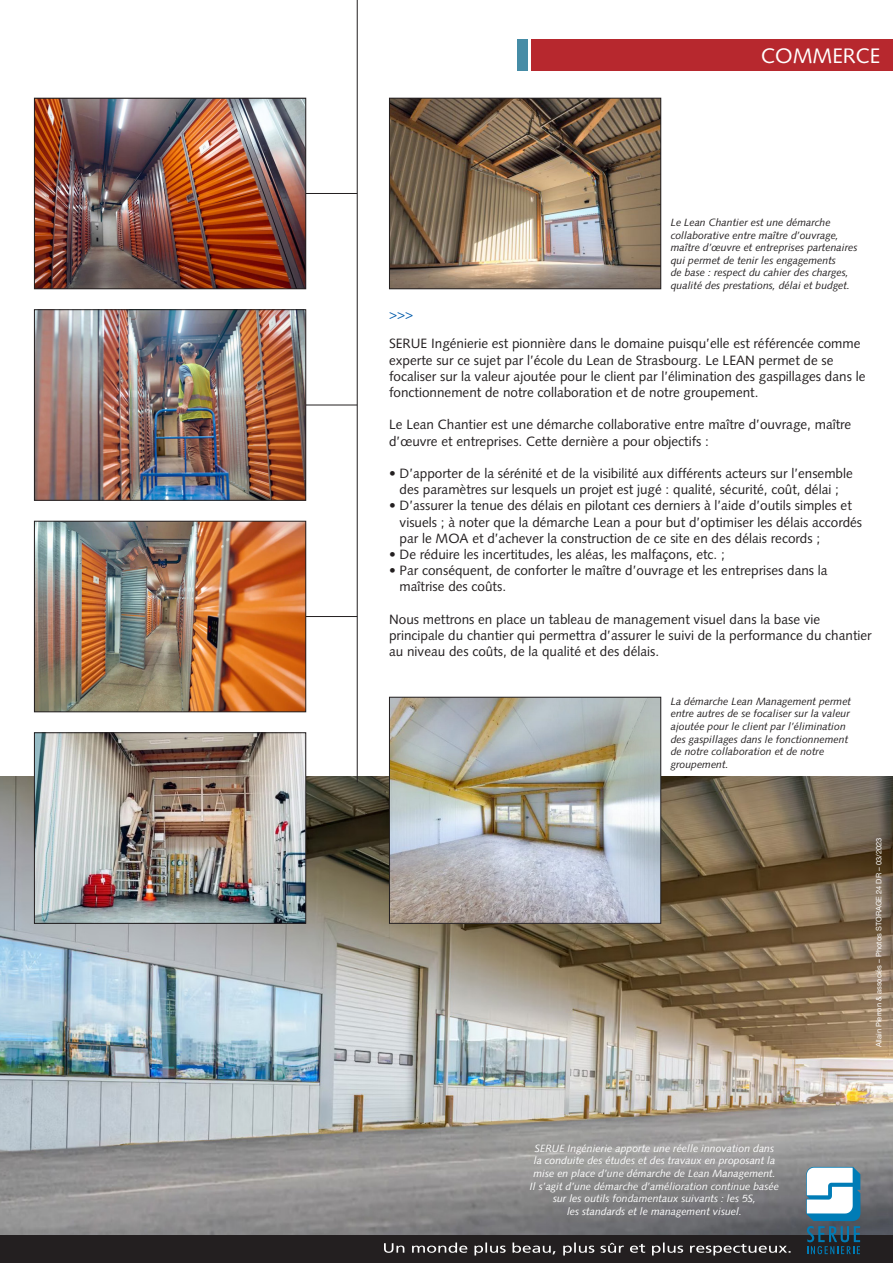
<style>
.page{position:relative;width:893px;height:1263px;background:#fff}
.page>*{position:absolute;margin:0;border:0;box-sizing:border-box;transform-origin:0 0}
.t1{font:21px "Syntax LT Std";color:#fff}
.t2{font:13.5px/16.2px "Syntax LT Std";color:#231f20}
.t3{font:13.5px "Syntax LT Std";color:#015aaa}
.t4{font:italic 10.5px/12.6px "Syntax LT Std";color:#231f20}
.t5{font:italic 10.5px/12.6px "Syntax LT Std";color:#fff;text-align:center}
.t6{font:7.5px "Helvetica Neue";color:#fff}
</style>
<div class="page">
<img style="left:0;top:776px;width:893px;height:459px">
<div style="left:0;top:1235px;width:893px;height:28px;background:#231f20"></div>
<hr style="left:357px;top:0;width:1px;height:782px;background:#231f20">
<svg style="left:384px;top:1242px;width:407px;height:13px"></svg>
<svg style="left:806px;top:1167px;width:54px;height:87px"></svg>
<hr style="left:295px;top:193px;width:62px;height:1px;background:#231f20">
<hr style="left:290px;top:405px;width:67px;height:1px;background:#231f20">
<hr style="left:290px;top:616px;width:67px;height:1px;background:#231f20">
<img style="left:36px;top:100px;width:268px;height:187px">
<div style="left:34px;top:98px;width:272px;height:191px;border:1px solid #231f20"></div>
<img style="left:391px;top:100px;width:268px;height:187px">
<div style="left:389px;top:98px;width:272px;height:191px;border:1px solid #231f20"></div>
<img style="left:391px;top:699px;width:268px;height:223px">
<div style="left:389px;top:697px;width:272px;height:227px;border:1px solid #231f20"></div>
<img style="left:36px;top:311px;width:268px;height:188px">
<div style="left:34px;top:309px;width:272px;height:192px;border:1px solid #231f20"></div>
<img style="left:36px;top:523px;width:268px;height:187px">
<div style="left:34px;top:521px;width:272px;height:191px;border:1px solid #231f20"></div>
<img style="left:36px;top:734px;width:268px;height:188px">
<div style="left:34px;top:732px;width:272px;height:192px;border:1px solid #231f20"></div>
<div style="left:517px;top:39px;width:10px;height:32px;background:#468ca6"></div>
<div style="left:531px;top:39px;width:362px;height:32px;background:#b7282e"></div>
<h1 class="t1" style="left:761px;top:43px;width:110px">COMMERC</h1>
<h1 class="t1" style="left:777px;top:43px;width:104px">INDUSTRIE</h1>
<p class="t4" style="left:671px;top:216px;width:188px">Le Lean Chantier est une démarche collaborative entre maître d’ouvrage, maître d’œuvre et entreprises partenaires qui permet de tenir les engagements<br>de base : respect du cahier des charges, qualité des prestations, délai et budget.</p>
<p class="t3" style="left:389px;top:307px;width:26px">&gt;&gt;&gt;</p>
<p class="t2" style="left:389px;top:336px;width:478px">SERUE Ingénierie est pionnière dans le domaine puisqu’elle est référencée comme experte sur ce sujet par l’école du Lean de Strasbourg. Le LEAN permet de se focaliser sur la valeur ajoutée pour le client par l’élimination des gaspillages dans le fonctionnement de notre collaboration et de notre groupement.</p>
<p class="t2" style="left:389px;top:417px;width:464px">Le Lean Chantier est une démarche collaborative entre maître d’ouvrage, maître d’œuvre et entreprises. Cette dernière a pour objectifs :</p>
<p class="t2" style="left:389px;top:465px;width:465px;text-align:center">• D’apporter de la sérénité et de la visibilité aux différents acteurs sur l’ensemble des paramètres sur lesquels un projet est jugé : qualité, sécurité, coût, délai ;</p>
<p class="t2" style="left:400px;top:498px;width:464px;text-indent:-11px">• D’assurer la tenue des délais en pilotant ces derniers à l’aide d’outils simples et visuels ; à noter que la démarche Lean a pour but d’optimiser les délais accordés par le MOA et d’achever la construction de ce site en des délais records ;</p>
<p class="t2" style="left:389px;top:546px;width:337px">• De réduire les incertitudes, les aléas, les malfaçons, etc. ;</p>
<p class="t2" style="left:400px;top:562px;width:430px;text-indent:-11px">• Par conséquent, de conforter le maître d’ouvrage et les entreprises dans la maîtrise des coûts.</p>
<p class="t2" style="left:389px;top:611px;width:484px">Nous mettrons en place un tableau de management visuel dans la base vie principale du chantier qui permettra d’assurer le suivi de la performance du chantier au niveau des coûts, de la qualité et des délais.</p>
<p class="t4" style="left:671px;top:695px;width:182px">La démarche Lean Management permet entre autres de se focaliser sur la valeur ajoutée pour le client par l’élimination des gaspillages dans le fonctionnement de notre collaboration et de notre groupement.</p>
<p class="t6" style="left:873px;top:1047px;width:211px;rotate:-90deg">Allain Pierron &amp; associés – Photos STORAGE 24 DR – 03/2023</p>
<p class="t5" style="left:530px;top:1142px;width:251px">SERUE Ingénierie apporte une réelle innovation dans la conduite des études et des travaux en proposant la mise en place d’une démarche de Lean Management.<br>Il s’agit d’une démarche d’amélioration continue basée sur les outils fondamentaux suivants : les 5S,<br>les standards et le management visuel.</p>
</div>
